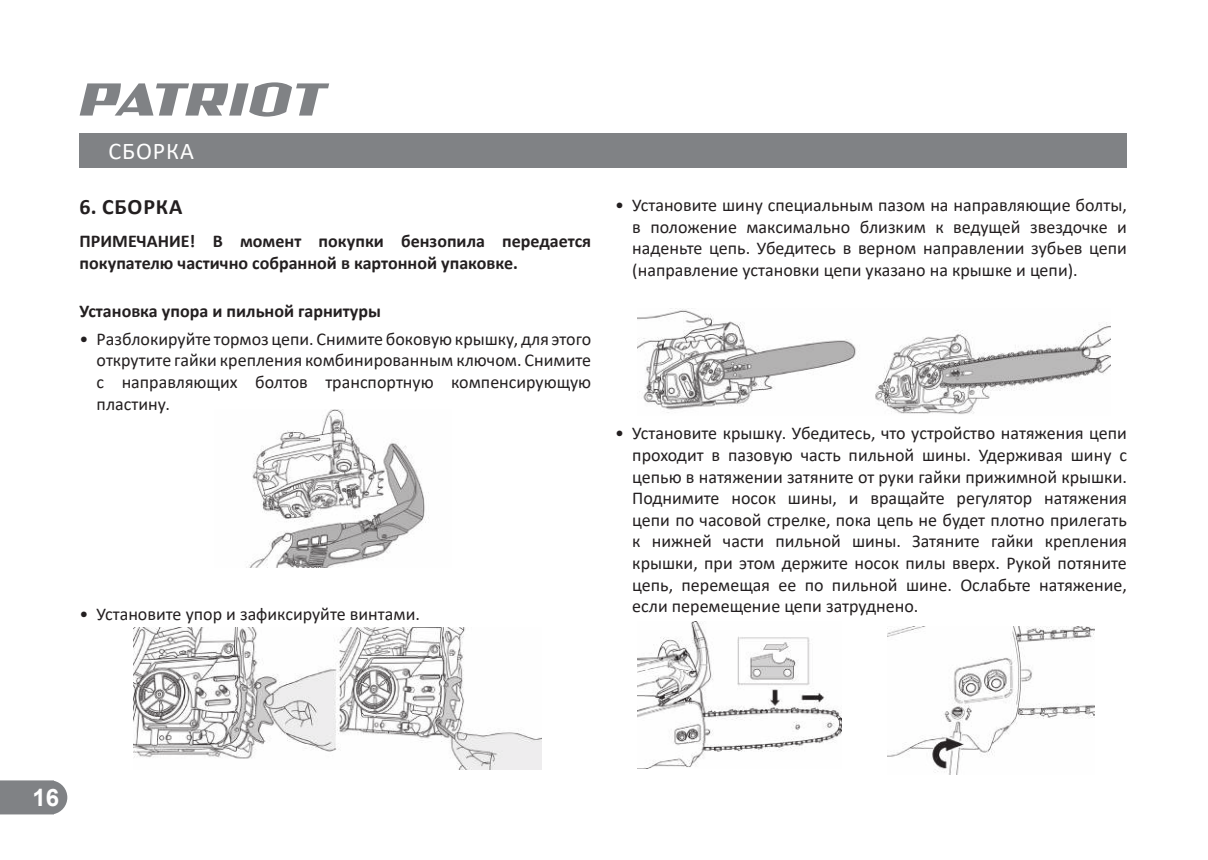
<style>
.page{position:relative;width:1208px;height:860px;background:#fff}
.page>*{position:absolute;margin:0;border:0;box-sizing:border-box;transform-origin:0 0}
.t1{font:24px "Calibri";letter-spacing:.04em;color:#fff}
.t2{font:700 24px "Arial";color:#fff}
.t3{font:700 22px "Calibri";letter-spacing:.04em;color:#231f20}
.t4{font:18px/21.6px "Calibri";color:#231f20;text-align:justify}
.t5{font:700 18px/21.6px "Calibri";color:#231f20}
</style>
<div class="page">
<svg style="left:0;top:780px;width:67px;height:34px"></svg>
<div style="left:80px;top:133px;width:1046px;height:34px;background:#808285"></div>
<svg style="left:80px;top:82px;width:249px;height:35px"></svg>
<img style="left:246px;top:410px;width:183px;height:158px">
<img style="left:133px;top:627px;width:409px;height:142px">
<img style="left:637px;top:308px;width:473px;height:106px">
<img style="left:637px;top:621px;width:204px;height:148px">
<img style="left:887px;top:627px;width:207px;height:147px">
<h1 class="t1" style="left:108px;top:135px;width:87px">СБОРКА</h1>
<p class="t3" style="left:80px;top:191px;width:104px">6. СБОРКА</p>
<p class="t5" style="left:80px;top:230px;width:513px">ПРИМЕЧАНИЕ! В момент покупки бензопила передается покупателю частично собранной в картонной упаковке.</p>
<p class="t5" style="left:80px;top:300px;width:303px">Установка упора и пильной гарнитуры</p>
<p class="t4" style="left:97px;top:328px;width:496px;text-indent:-17px">• Разблокируйте тормоз цепи. Снимите боковую крышку, для этого открутите гайки крепления комбинированным ключом. Снимите с направляющих болтов транспортную компенсирующую пластину.</p>
<p class="t4" style="left:80px;top:603px;width:342px">• Установите упор и зафиксируйте винтами.</p>
<p class="t4" style="left:632px;top:194px;width:496px;text-indent:-17px">• Установите шину специальным пазом на направляющие болты, в положение максимально близким к ведущей звездочке и наденьте цепь. Убедитесь в верном направлении зубьев цепи (направление установки цепи указано на крышке и цепи).</p>
<p class="t4" style="left:632px;top:422px;width:496px;text-indent:-17px">• Установите крышку. Убедитесь, что устройство натяжения цепи проходит в пазовую часть пильной шины. Удерживая шину с цепью в натяжении затяните от руки гайки прижимной крышки.<br>Поднимите носок шины, и вращайте регулятор натяжения цепи по часовой стрелке, пока цепь не будет плотно прилегать к нижней части пильной шины. Затяните гайки крепления крышки, при этом держите носок пилы вверх. Рукой потяните цепь, перемещая ее по пильной шине. Ослабьте натяжение, если перемещение цепи затруднено.</p>
<h1 class="t2" style="left:32px;top:784px;width:28px">16</h1>
</div>
